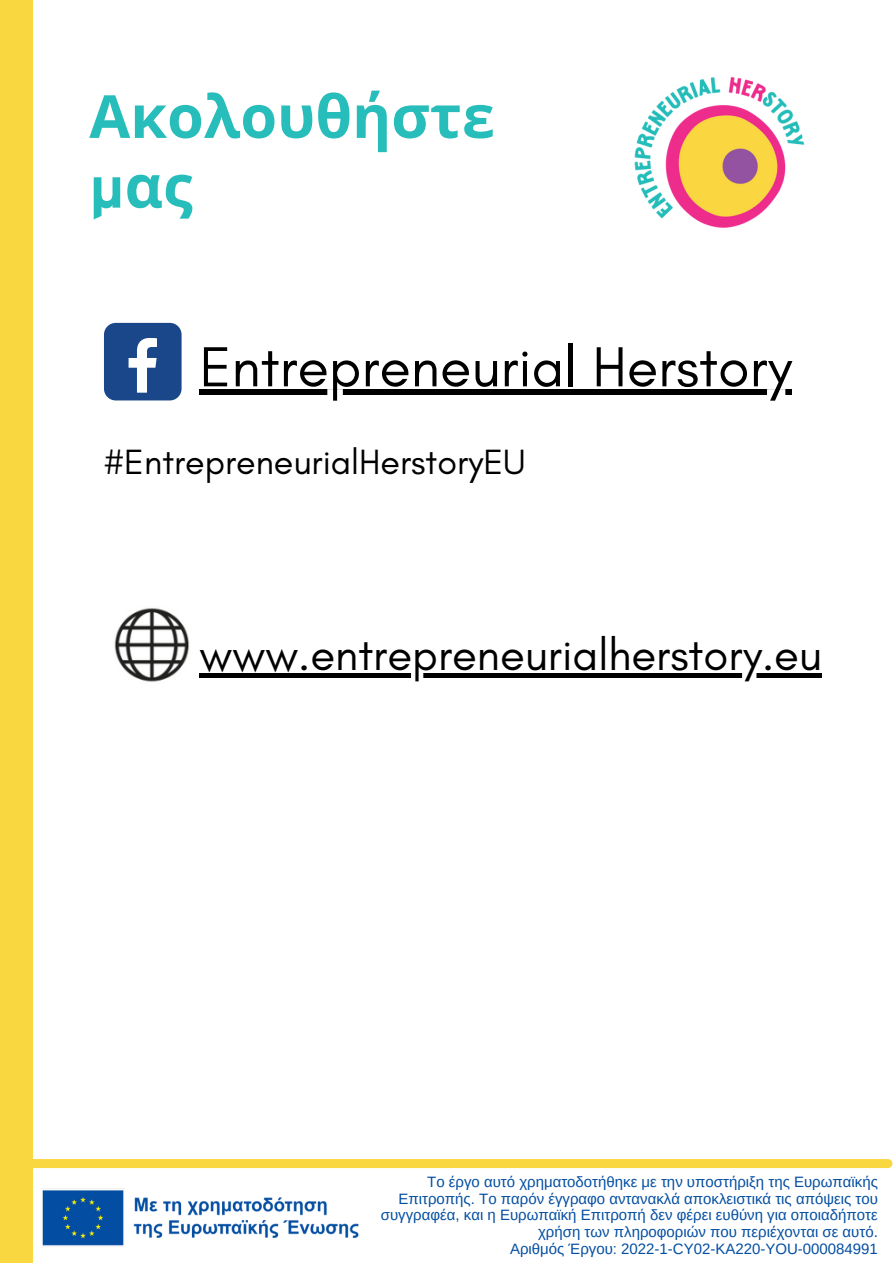
<style>
.page{position:relative;width:893px;height:1264px;background:#fff}
.page>*{position:absolute;margin:0;border:0;box-sizing:border-box;transform-origin:0 0}
.t1{font:700 59.4px/69.8px "Noto Sans";color:#27bdba}
.t2{font:57.45px "Glacial Indifference";color:#000}
.t3{font:45.45px "Glacial Indifference";color:#000}
.t4{font:35.7px "Glacial Indifference";color:#000}
.t5{font:15px/16.8px "Arimo";color:#034ea2;text-align:right}
.s1{font-family:"Overpass";font-weight:800}
</style>
<div class="page">
<img style="left:634px;top:77px;width:171px;height:151px">
<div style="left:104px;top:323px;width:77px;height:77px;background:#1a4789;border-radius:12px"></div>
<svg style="left:128px;top:338px;width:29px;height:54px"></svg>
<div style="left:0;top:0;width:33px;height:1262px;background:#f9d740"></div>
<div style="left:26px;top:1158px;width:861px;height:9px;background:#f9d740"></div>
<img style="left:114px;top:608px;width:75px;height:74px">
<div style="left:200px;top:389px;width:591px;height:6px;background:#000"></div>
<div style="left:200px;top:673px;width:622px;height:5px;background:#000"></div>
<img style="left:41px;top:1188px;width:318px;height:59px">
<p class="t1" style="left:89px;top:80px;width:407px">Ακολουθήστε <span class="s1">μ</span>ας</p>
<p class="t2" style="left:200px;top:332px;width:593px">Entrepreneurial Herstory</p>
<p class="t4" style="left:104px;top:440px;width:423px">#EntrepreneurialHerstoryEU</p>
<p class="t3" style="left:200px;top:627px;width:624px">www.entrepreneurialherstory.eu</p>
<p class="t5" style="left:381px;top:1173px;width:498px">Το έργο αυτό χρηματοδοτήθηκε με την υποστήριξη της Ευρωπαϊκής Επιτροπής. Το παρόν έγγραφο αντανακλά αποκλειστικά τις απόψεις του συγγραφέα, και η Ευρωπαϊκή Επιτροπή δεν φέρει ευθύνη για οποιαδήποτε χρήση των πληροφοριών που περιέχονται σε αυτό.</p>
<p class="t5" style="left:510px;top:1240px;width:369px">Αριθμός Έργου: 2022-1-CY02-KA220-YOU-000084991</p>
</div>
